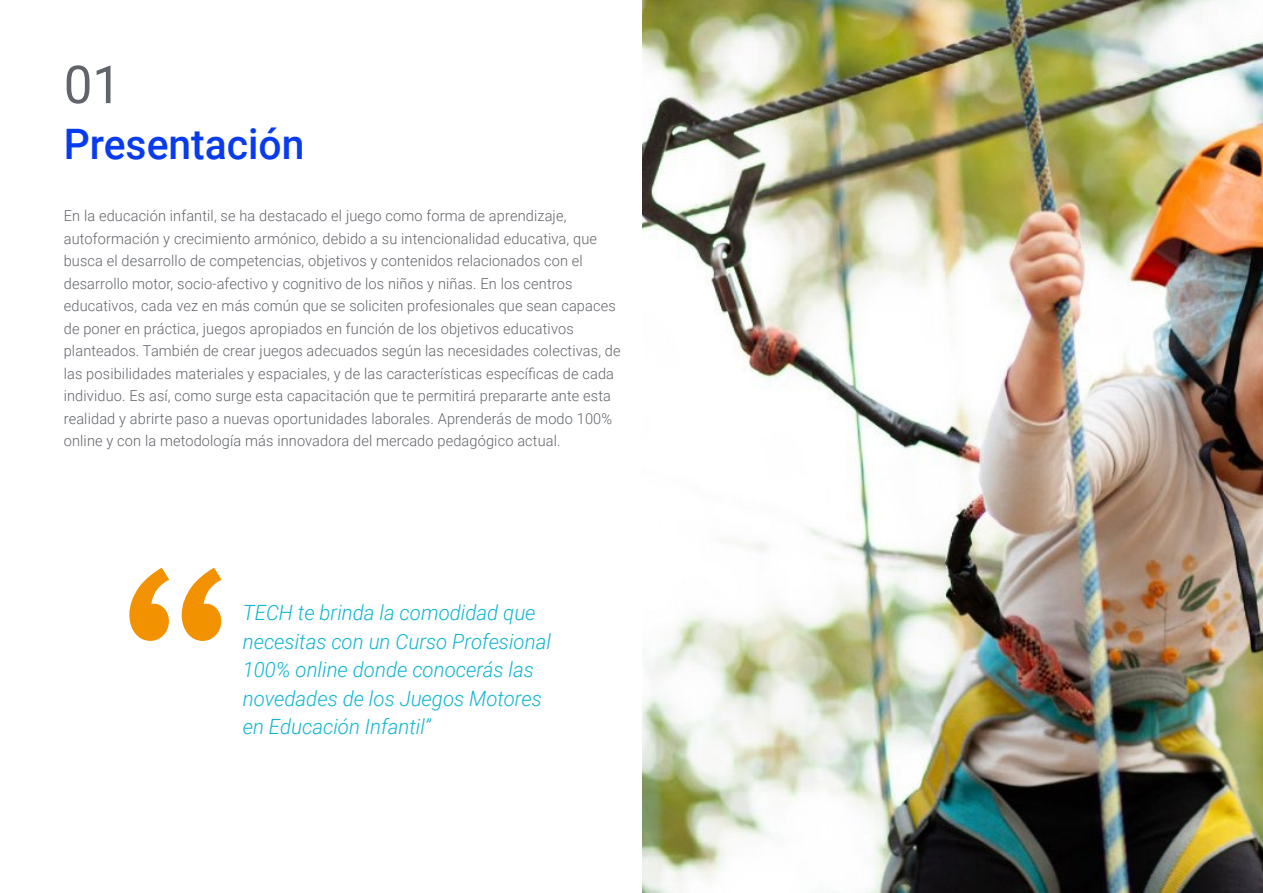
<style>
.page{position:relative;width:1263px;height:893px;background:#fff}
.page>*{position:absolute;margin:0;border:0;box-sizing:border-box;transform-origin:0 0}
.t1{font:52.5px "Roboto";color:#61646a}
.t2{font:500 42px "Roboto";color:#083bee}
.t3{font:italic 300 21px/28.5px "Roboto";color:#0fb6cf}
.t4{font:300 15px/22.5px "Roboto";letter-spacing:.01em;color:#61646a}
</style>
<div class="page">
<svg style="left:129px;top:568px;width:92px;height:73px"></svg>
<img style="left:642px;top:0;width:621px;height:893px">
<h1 class="t1" style="left:64px;top:48px;width:59px">01</h1>
<h2 class="t2" style="left:64px;top:115px;width:242px">Presentación</h2>
<p class="t4" style="left:64px;top:204px;width:558px">En la educación infantil, se ha destacado el juego como forma de aprendizaje, autoformación y crecimiento armónico, debido a su intencionalidad educativa, que busca el desarrollo de competencias, objetivos y contenidos relacionados con el desarrollo motor, socio-afectivo y cognitivo de los niños y niñas. En los centros educativos, cada vez en más común que se soliciten profesionales que sean capaces de poner en práctica, juegos apropiados en función de los objetivos educativos planteados. También de crear juegos adecuados según las necesidades colectivas, de las posibilidades materiales y espaciales, y de las características específicas de cada individuo. Es así, como surge esta capacitación que te permitirá prepararte ante esta realidad y abrirte paso a nuevas oportunidades laborales. Aprenderás de modo 100% online y con la metodología más innovadora del mercado pedagógico actual.</p>
<h3 class="t3" style="left:243px;top:598px;width:310px">TECH te brinda la comodidad que necesitas con un Curso Profesional<br>100% online donde conocerás las novedades de los Juegos Motores en Educación Infantil”</h3>
</div>
